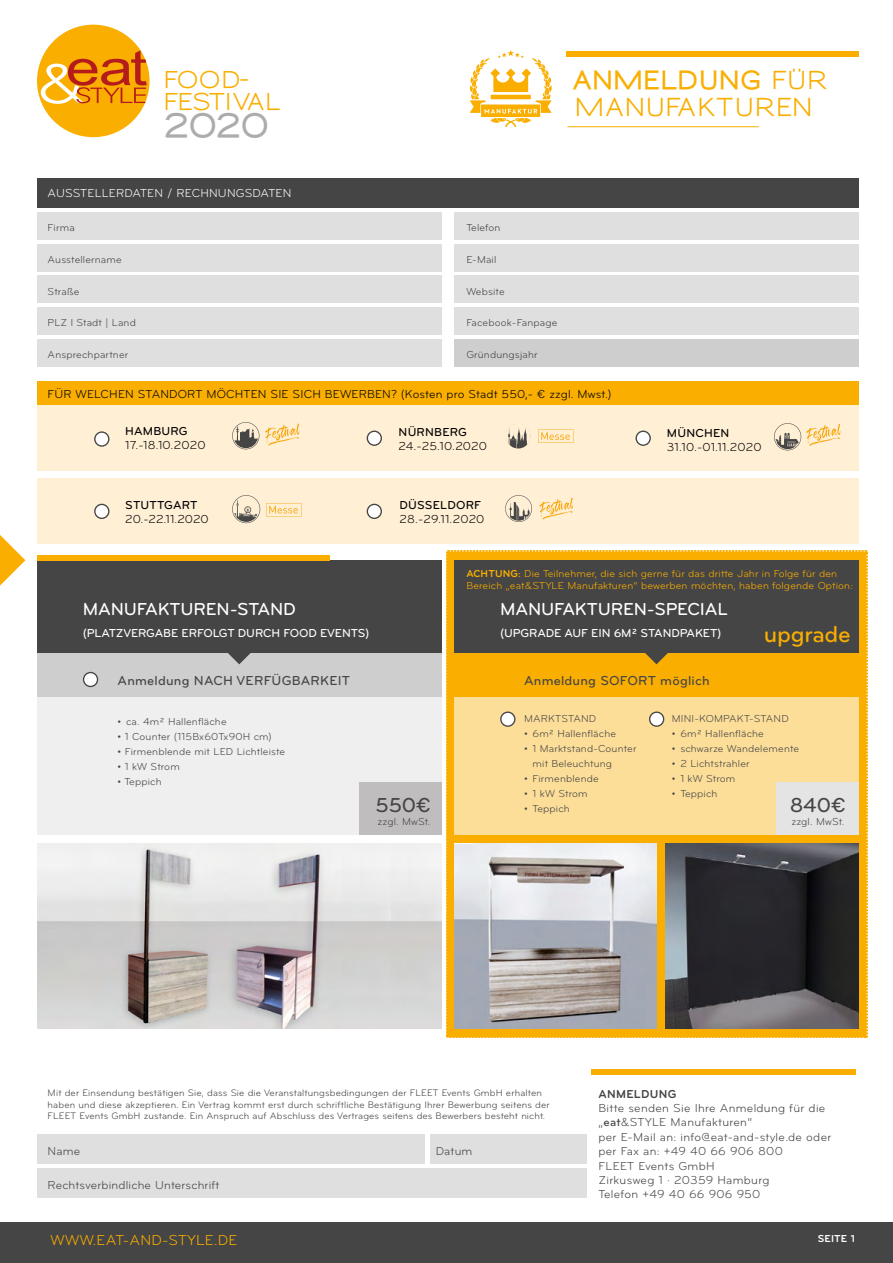
<style>
.page{position:relative;width:893px;height:1263px;background:#fff}
.page>*{position:absolute;margin:0;border:0;box-sizing:border-box;transform-origin:0 0}
.t1{font:800 31.5px "Sansumi";color:#abacac}
.t2{font:700 24px/27px "Sansumi";letter-spacing:.045em;color:#f9ae00}
.t3{font:500 24px "Bryant Pro";letter-spacing:-.01em;color:#f9ae00}
.t4{font:700 22.5px/22px "Sansumi";letter-spacing:-.02em;color:#f9ae00}
.t5{font:500 21px "Bryant Pro";letter-spacing:-.01em;color:#464545}
.t6{font:500 18px "Bryant Pro";letter-spacing:-.01em;color:#fff}
.t7{font:15px "Bryant Pro";letter-spacing:.015em;color:#f9ae00}
.t8{font:500 13.5px "Bryant Pro";letter-spacing:.015em;color:#464545}
.t9{font:12px/14.4px "Bryant Pro";letter-spacing:.025em;color:#464545}
.t10{font:12px "Bryant Pro";letter-spacing:.015em;color:#000}
.t11{font:500 12px "Bryant Pro";letter-spacing:-.01em;color:#fff}
.t12{font:500 12px "Bryant Pro";letter-spacing:.015em;color:#000}
.t13{font:12px "Bryant Pro";letter-spacing:.015em;color:#fff}
.t14{font:12px "Bryant Pro";letter-spacing:-.005em;color:#000}
.t15{font:700 12px "Bryant Pro";letter-spacing:.025em;color:#464545}
.t16{font:10.5px/15px "Bryant Pro";letter-spacing:.015em;color:#464545}
.t17{font:10.5px/12.6px "Bryant Pro";letter-spacing:.015em;color:#f9ae00}
.t18{font:700 10.5px "Bryant Pro";letter-spacing:.015em;color:#fff}
.t19{font:9.75px/11.7px "Bryant Pro";letter-spacing:.015em;color:#464545}
.s1{font-weight:800}
.s2{font-weight:700}
.s3{font-weight:500}
</style>
<div class="page">
<div style="left:0;top:1222px;width:893px;height:41px;background:#464545"></div>
<div style="left:37px;top:478px;width:822px;height:66px;background:#ffefd5"></div>
<div style="left:37px;top:405px;width:822px;height:66px;background:#ffefd5"></div>
<div style="left:37px;top:381px;width:822px;height:24px;background:#f9ae00"></div>
<div style="left:37px;top:178px;width:822px;height:30px;background:#464545"></div>
<div style="left:37px;top:653px;width:404px;height:53px;background:#cececf"></div>
<div style="left:37px;top:697px;width:404px;height:138px;background:#efefef"></div>
<div style="left:37px;top:560px;width:404px;height:93px;background:#464545"></div>
<div style="left:37px;top:212px;width:404px;height:27px;background:#dfdfdf"></div>
<div style="left:454px;top:212px;width:405px;height:27px;background:#dfdfdf"></div>
<div style="left:37px;top:339px;width:404px;height:28px;background:#dfdfdf"></div>
<div style="left:454px;top:339px;width:405px;height:28px;background:#cececf"></div>
<div style="left:37px;top:276px;width:404px;height:27px;background:#dfdfdf"></div>
<div style="left:454px;top:276px;width:405px;height:27px;background:#dfdfdf"></div>
<div style="left:37px;top:1134px;width:388px;height:30px;background:#dfdfdf"></div>
<div style="left:430px;top:1134px;width:156px;height:30px;background:#dfdfdf"></div>
<div style="left:37px;top:244px;width:404px;height:27px;background:#dfdfdf"></div>
<div style="left:454px;top:244px;width:405px;height:27px;background:#dfdfdf"></div>
<div style="left:37px;top:307px;width:404px;height:28px;background:#dfdfdf"></div>
<div style="left:454px;top:307px;width:405px;height:28px;background:#dfdfdf"></div>
<div style="left:37px;top:1168px;width:549px;height:30px;background:#dfdfdf"></div>
<div style="left:37px;top:555px;width:292px;height:5px;background:#f9ae00"></div>
<div style="left:592px;top:1069px;width:264px;height:5px;background:#f9ae00"></div>
<div style="left:566px;top:51px;width:293px;height:5px;background:#f9ae00"></div>
<hr style="left:567px;top:126px;width:192px;height:1px;background:#f9ae00">
<svg style="left:469px;top:50px;width:83px;height:78px"></svg>
<hr style="left:491px;top:95px;width:40px;height:4px;background:#f9ae00">
<svg style="left:228px;top:653px;width:22px;height:11px"></svg>
<div style="left:84px;top:672px;width:14px;height:14px;background:#fff;border-radius:50%"></div>
<div style="left:83px;top:672px;width:15px;height:15px;border:1px solid #464545;border-radius:50%"></div>
<img style="left:37px;top:843px;width:404px;height:186px">
<svg style="left:0;top:535px;width:25px;height:51px"></svg>
<div style="left:359px;top:782px;width:82px;height:53px;background:#c0bdbe"></div>
<svg style="left:446px;top:550px;width:422px;height:488px;background:#c6a458"></svg>
<img style="left:665px;top:843px;width:194px;height:186px">
<img style="left:454px;top:843px;width:203px;height:186px">
<div style="left:37px;top:25px;width:113px;height:112px;background:#f9ae00;border-radius:50%"></div>
<svg style="left:41px;top:50px;width:106px;height:54px"></svg>
<div style="left:95px;top:504px;width:14px;height:14px;background:#fff;border-radius:50%"></div>
<div style="left:94px;top:504px;width:15px;height:15px;border:1px solid #464545;border-radius:50%"></div>
<div style="left:367px;top:431px;width:14px;height:14px;background:#fff;border-radius:50%"></div>
<div style="left:367px;top:431px;width:15px;height:15px;border:1px solid #464545;border-radius:50%"></div>
<div style="left:367px;top:504px;width:14px;height:14px;background:#fff;border-radius:50%"></div>
<div style="left:367px;top:504px;width:15px;height:15px;border:1px solid #464545;border-radius:50%"></div>
<div style="left:636px;top:431px;width:14px;height:14px;background:#fff;border-radius:50%"></div>
<div style="left:635px;top:431px;width:16px;height:15px;border:1px solid #464545;border-radius:50%"></div>
<div style="left:95px;top:432px;width:14px;height:14px;background:#fff;border-radius:50%"></div>
<div style="left:94px;top:431px;width:15px;height:16px;border:1px solid #464545;border-radius:50%"></div>
<svg style="left:774px;top:423px;width:67px;height:28px"></svg>
<svg style="left:505px;top:495px;width:69px;height:27px"></svg>
<svg style="left:232px;top:422px;width:68px;height:28px"></svg>
<svg style="left:232px;top:495px;width:28px;height:28px"></svg>
<svg style="left:266px;top:503px;width:35px;height:14px"></svg>
<svg style="left:538px;top:429px;width:35px;height:14px"></svg>
<svg style="left:506px;top:424px;width:24px;height:24px"></svg>
<svg style="left:501px;top:712px;width:14px;height:14px"></svg>
<div style="left:500px;top:711px;width:15px;height:16px;border:1px solid #464545;border-radius:50%"></div>
<div style="left:650px;top:712px;width:14px;height:14px;background:#fff;border-radius:50%"></div>
<div style="left:649px;top:711px;width:15px;height:16px;border:1px solid #464545;border-radius:50%"></div>
<h3 class="t4" style="left:163px;top:69px;width:119px">FOOD-<br>FESTIVAL</h3>
<h1 class="t1" style="left:163px;top:107px;width:107px">2020</h1>
<p class="t13" style="left:48px;top:186px;width:245px">AUSSTELLERDATEN / RECHNUNGSDATEN</p>
<p class="t16" style="left:48px;top:220px;width:29px">Firma</p>
<p class="t16" style="left:48px;top:252px;width:76px">Ausstellername</p>
<p class="t16" style="left:48px;top:284px;width:33px">Straße</p>
<p class="t16" style="left:48px;top:316px;width:90px">PLZ l Stadt | Land</p>
<p class="t16" style="left:48px;top:348px;width:82px">Ansprechpartner</p>
<h2 class="t2" style="left:574px;top:68px;width:253px"><span class="s1">ANMELDUNG</span> FÜR<br>MANUFAKTUREN</h2>
<p class="t16" style="left:466px;top:220px;width:36px">Telefon</p>
<p class="t16" style="left:466px;top:252px;width:32px">E-Mail</p>
<p class="t16" style="left:466px;top:284px;width:40px">Website</p>
<p class="t16" style="left:466px;top:316px;width:92px">Facebook-Fanpage</p>
<p class="t16" style="left:466px;top:348px;width:73px">Gründungsjahr</p>
<p class="t10" style="left:48px;top:387px;width:566px">FÜR WELCHEN STANDORT MÖCHTEN SIE SICH BEWERBEN? (Kosten pro Stadt 550,- € zzgl. Mwst.)</p>
<p class="t12" style="left:125px;top:424px;width:64px">HAMBURG</p>
<p class="t10" style="left:125px;top:438px;width:82px">17.-18.10.2020</p>
<p class="t12" style="left:125px;top:497px;width:74px">STUTTGART</p>
<p class="t14" style="left:125px;top:512px;width:85px">20.-22.11.2020</p>
<p class="t12" style="left:399px;top:424px;width:70px">NÜRNBERG</p>
<p class="t10" style="left:399px;top:439px;width:90px">24.-25.10.2020</p>
<p class="t12" style="left:400px;top:497px;width:83px">DÜSSELDORF</p>
<p class="t10" style="left:400px;top:512px;width:86px">28.-29.11.2020</p>
<p class="t12" style="left:667px;top:425px;width:64px">MÜNCHEN</p>
<p class="t10" style="left:667px;top:440px;width:96px">31.10.-01.11.2020</p>
<h3 class="t6" style="left:83px;top:598px;width:215px">MANUFAKTUREN-STAND</h3>
<p class="t11" style="left:83px;top:626px;width:288px">(PLATZVERGABE ERFOLGT DURCH FOOD EVENTS)</p>
<p class="t8" style="left:118px;top:672px;width:234px">Anmeldung NACH VERFÜGBARKEIT</p>
<p class="t17" style="left:466px;top:567px;width:388px"><span class="s2">ACHTUNG</span><span class="s3">:</span> Die Teilnehmer, die sich gerne für das dritte Jahr in Folge für den<br>Bereich „eat&amp;STYLE Manufakturen“ bewerben möchten, haben folgende Option:</p>
<h3 class="t6" style="left:500px;top:598px;width:229px">MANUFAKTUREN-SPECIAL</h3>
<p class="t11" style="left:500px;top:626px;width:223px">(UPGRADE AUF EIN 6M² STANDPAKET)</p>
<p class="t8" style="left:524px;top:672px;width:187px">Anmeldung SOFORT möglich</p>
<h2 class="t3" style="left:764px;top:619px;width:89px">upgrade</h2>
<p class="t16" style="left:118px;top:714px;width:111px">• ca. 4m² Hallenfläche</p>
<p class="t16" style="left:118px;top:729px;width:156px">• 1 Counter (115Bx60Tx90H cm)</p>
<p class="t16" style="left:118px;top:744px;width:169px">• Firmenblende mit LED Lichtleiste</p>
<p class="t16" style="left:118px;top:759px;width:64px">• 1 kW Strom</p>
<p class="t16" style="left:118px;top:774px;width:46px">• Teppich</p>
<h3 class="t5" style="left:375px;top:792px;width:57px">550€</h3>
<p class="t16" style="left:524px;top:711px;width:74px">MARKTSTAND</p>
<p class="t16" style="left:524px;top:726px;width:94px">• 6m² Hallenfläche</p>
<p class="t16" style="left:533px;top:741px;width:105px;text-indent:-9px">• 1 Marktstand-Counter mit Beleuchtung</p>
<p class="t16" style="left:524px;top:771px;width:76px">• Firmenblende</p>
<p class="t16" style="left:524px;top:786px;width:65px">• 1 kW Strom</p>
<p class="t16" style="left:524px;top:801px;width:47px">• Teppich</p>
<p class="t16" style="left:672px;top:711px;width:118px">MINI-KOMPAKT-STAND</p>
<p class="t16" style="left:672px;top:726px;width:94px">• 6m² Hallenfläche</p>
<p class="t16" style="left:672px;top:741px;width:129px">• schwarze Wandelemente</p>
<p class="t16" style="left:672px;top:756px;width:79px">• 2 Lichtstrahler</p>
<p class="t16" style="left:672px;top:771px;width:65px">• 1 kW Strom</p>
<p class="t16" style="left:672px;top:786px;width:47px">• Teppich</p>
<h3 class="t5" style="left:790px;top:792px;width:57px">840€</h3>
<p class="t16" style="left:378px;top:814px;width:54px">zzgl. MwSt.</p>
<p class="t16" style="left:791px;top:814px;width:54px">zzgl. MwSt.</p>
<p class="t19" style="left:48px;top:1087px;width:504px">Mit der Einsendung bestätigen Sie, dass Sie die Veranstaltungsbedingungen der FLEET Events GmbH erhalten haben und diese akzeptieren. Ein Vertrag kommt erst durch schriftliche Bestätigung Ihrer Bewerbung seitens der<br>FLEET Events GmbH zustande. Ein Anspruch auf Abschluss des Vertrages seitens des Bewerbers besteht nicht.</p>
<p class="t9" style="left:48px;top:1144px;width:34px">Name</p>
<p class="t9" style="left:48px;top:1178px;width:173px">Rechtsverbindliche Unterschrift</p>
<h3 class="t7" style="left:51px;top:1231px;width:188px">WWW.EAT-AND-STYLE.DE</h3>
<p class="t9" style="left:436px;top:1144px;width:38px">Datum</p>
<p class="t15" style="left:598px;top:1086px;width:79px">ANMELDUNG</p>
<p class="t9" style="left:598px;top:1101px;width:234px">Bitte senden Sie Ihre Anmeldung für die „<span class="s3">eat</span>&amp;STYLE Manufakturen“<br>per E-Mail an: info@eat-and-style.de oder per Fax an: +49 40 66 906 800<br>FLEET Events GmbH<br>Zirkusweg 1 ∙ 20359 Hamburg<br>Telefon +49 40 66 906 950</p>
<p class="t18" style="left:818px;top:1232px;width:38px">SEITE 1</p>
</div>
